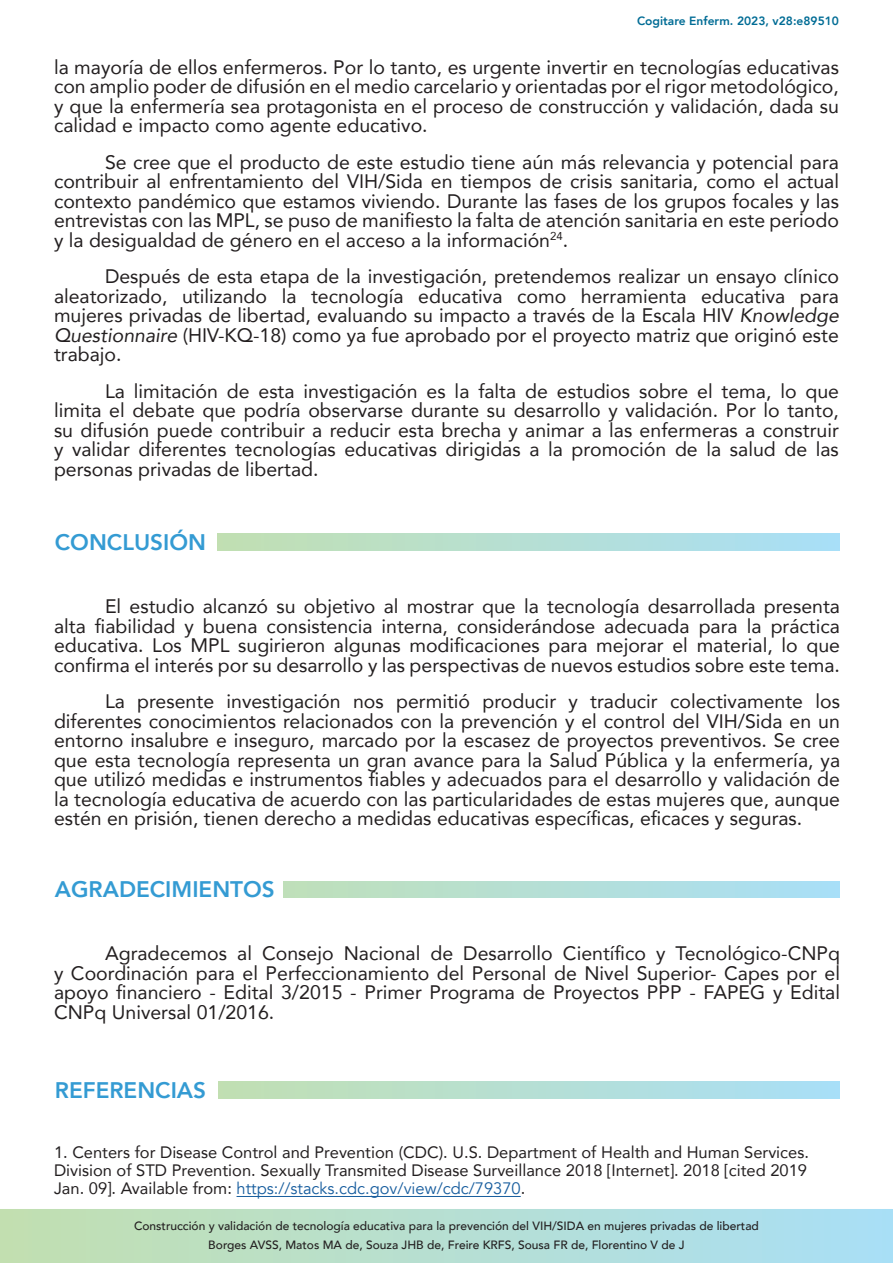
<style>
.page{position:relative;width:893px;height:1263px;background:#fff}
.page>*{position:absolute;margin:0;border:0;box-sizing:border-box;transform-origin:0 0}
.t1{font:800 22.5px "Avenir";color:#349bd3}
.t2{font:19.5px/19.5px "Avenir";color:#231f20;text-align:justify}
.t3{font:16.5px/18px "Avenir";color:#231f20;text-align:justify}
.t4{font:500 12px/18.6px "Avenir";color:#231f20;text-align:center}
.t5{font:800 12px "Avenir";color:#006c95}
.s1{font-style:italic}
.s2{color:#175d9e}
</style>
<div class="page">
<svg style="left:0;top:1209px;width:893px;height:54px;background:#b6dfd2"></svg>
<div style="left:218px;top:534px;width:622px;height:16px;background:linear-gradient(to right,#c2dfb1,#a9dff7)"></div>
<div style="left:284px;top:881px;width:556px;height:16px;background:linear-gradient(to right,#c0e0b9,#a9dff7)"></div>
<div style="left:219px;top:1081px;width:621px;height:17px;background:linear-gradient(to right,#c2dfb2,#a9dff7)"></div>
<hr style="left:237px;top:1196px;width:284px;height:1px;background:#175d9e">
<p class="t5" style="left:637px;top:10px;width:203px">Cogitare Enferm. 2023, v28:e89510</p>
<p class="t2" style="left:54px;top:56px;width:786px">la mayoría de ellos enfermeros. Por lo tanto, es urgente invertir en tecnologías educativas con amplio poder de difusión en el medio carcelario y orientadas por el rigor metodológico, y que la enfermería sea protagonista en el proceso de construcción y validación, dada su calidad e impacto como agente educativo.</p>
<p class="t2" style="left:54px;top:151px;width:786px;text-indent:51px">Se cree que el producto de este estudio tiene aún más relevancia y potencial para contribuir al enfrentamiento del VIH/Sida en tiempos de crisis sanitaria, como el actual contexto pandémico que estamos viviendo. Durante las fases de los grupos focales y las entrevistas con las MPL, se puso de manifiesto la falta de atención sanitaria en este periodo y la desigualdad de género en el acceso a la información<sup>24</sup>.</p>
<p class="t2" style="left:54px;top:266px;width:786px;text-indent:51px">Después de esta etapa de la investigación, pretendemos realizar un ensayo clínico aleatorizado, utilizando la tecnología educativa como herramienta educativa para mujeres privadas de libertad, evaluando su impacto a través de la Escala HIV <span class="s1">Knowledge Questionnaire</span> (HIV-KQ-18) como ya fue aprobado por el proyecto matriz que originó este trabajo.</p>
<p class="t2" style="left:54px;top:380px;width:787px;text-indent:51px">La limitación de esta investigación es la falta de estudios sobre el tema, lo que limita el debate que podría observarse durante su desarrollo y validación. Por lo tanto, su difusión puede contribuir a reducir esta brecha y animar a las enfermeras a construir y validar diferentes tecnologías educativas dirigidas a la promoción de la salud de las personas privadas de libertad.</p>
<p class="t1" style="left:55px;top:522px;width:153px">CONCLUSIÓN</p>
<p class="t2" style="left:54px;top:596px;width:788px;text-indent:51px">El estudio alcanzó su objetivo al mostrar que la tecnología desarrollada presenta alta fiabilidad y buena consistencia interna, considerándose adecuada para la práctica educativa. Los MPL sugirieron algunas modificaciones para mejorar el material, lo que confirma el interés por su desarrollo y las perspectivas de nuevos estudios sobre este tema.</p>
<p class="t2" style="left:54px;top:691px;width:788px;text-indent:51px">La presente investigación nos permitió producir y traducir colectivamente los diferentes conocimientos relacionados con la prevención y el control del VIH/Sida en un entorno insalubre e inseguro, marcado por la escasez de proyectos preventivos. Se cree que esta tecnología representa un gran avance para la Salud Pública y la enfermería, ya que utilizó medidas e instrumentos fiables y adecuados para el desarrollo y validación de la tecnología educativa de acuerdo con las particularidades de estas mujeres que, aunque estén en prisión, tienen derecho a medidas educativas específicas, eficaces y seguras.</p>
<p class="t1" style="left:55px;top:869px;width:221px">AGRADECIMIENTOS</p>
<p class="t2" style="left:54px;top:943px;width:787px;text-indent:51px">Agradecemos al Consejo Nacional de Desarrollo Científico y Tecnológico-CNPq y Coordinación para el Perfeccionamiento del Personal de Nivel Superior- Capes por el apoyo financiero - Edital 3/2015 - Primer Programa de Proyectos PPP - FAPEG y Edital CNPq Universal 01/2016.</p>
<p class="t1" style="left:55px;top:1069px;width:153px">REFERENCIAS</p>
<p class="t3" style="left:54px;top:1143px;width:756px">1. Centers for Disease Control and Prevention (CDC). U.S. Department of Health and Human Services.<br>Division of STD Prevention. Sexually Transmited Disease Surveillance 2018 [Internet]. 2018 [cited 2019<br>Jan. 09]. Available from: <span class="s2">https://stacks.cdc.gov/view/cdc/79370</span>.</p>
<p class="t4" style="left:134px;top:1216px;width:626px">Construcción y validación de tecnología educativa para la prevención del VIH/SIDA en mujeres privadas de libertad<br>Borges AVSS, Matos MA de, Souza JHB de, Freire KRFS, Sousa FR de, Florentino V de J</p>
</div>
